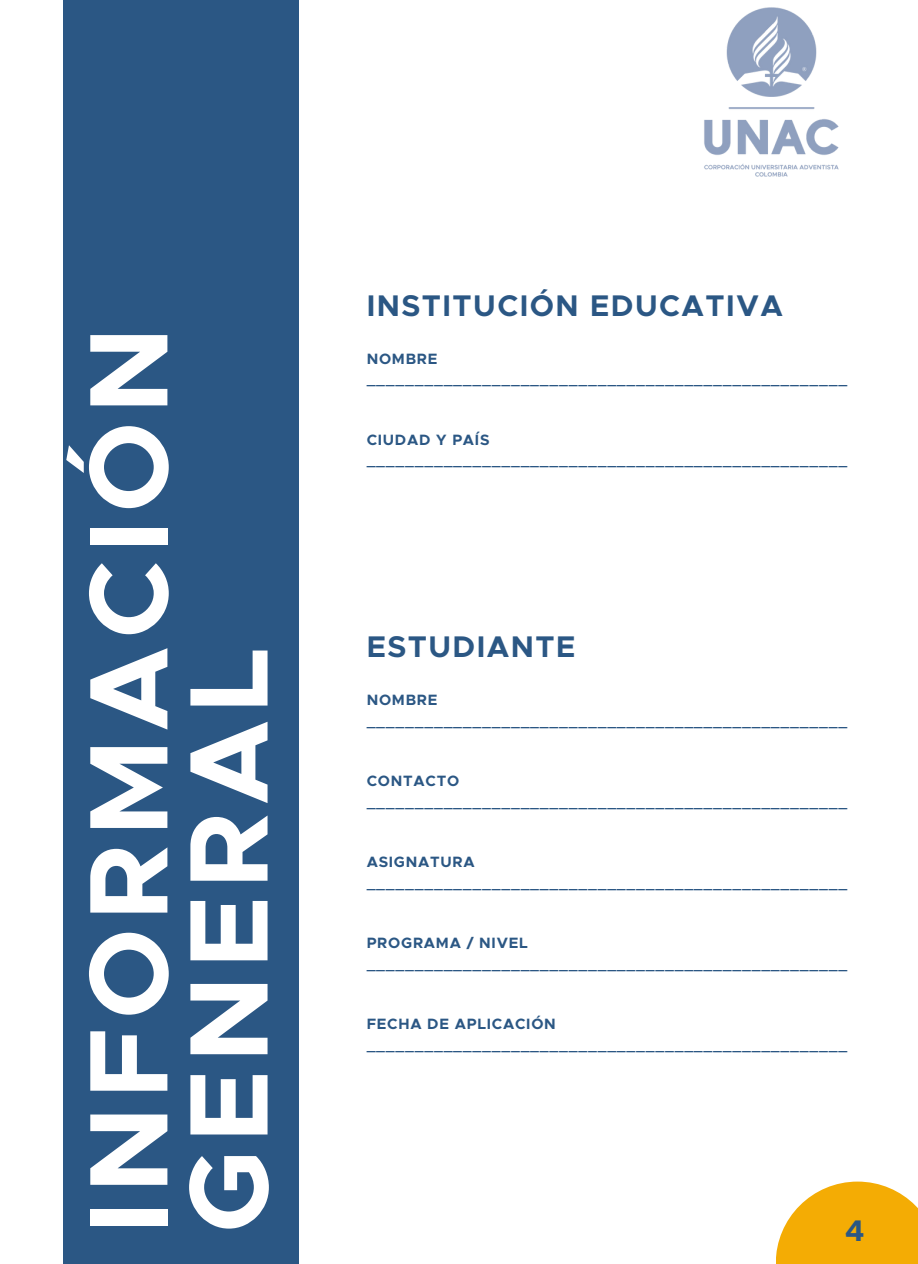
<style>
.page{position:relative;width:918px;height:1264px;background:#fff}
.page>*{position:absolute;margin:0;border:0;box-sizing:border-box;transform-origin:0 0}
.t1{font:700 112.2px/100.1px "Metropolis";letter-spacing:.07em;color:#fff}
.t2{font:700 30px "Metropolis";letter-spacing:.05em;color:#2b5784}
.t3{font:700 15px "Metropolis";letter-spacing:.05em;color:#2b5784}
</style>
<div class="page">
<div style="left:64px;top:0;width:235px;height:1263px;background:#2b5784"></div>
<img style="left:704px;top:7px;width:135px;height:170px">
<svg style="left:776px;top:1181px;width:142px;height:82px;fill:#f4ac04"></svg>
<p class="t1" style="left:84px;top:1233px;width:907px;rotate:-90deg">INFORMACIÓN<br>GENERAL</p>
<h2 class="t2" style="left:367px;top:292px;width:418px">INSTITUCIÓN EDUCATIVA</h2>
<p class="t3" style="left:367px;top:352px;width:72px">NOMBRE</p>
<p class="t3" style="left:367px;top:372px;width:482px">__________________________________________________</p>
<p class="t3" style="left:367px;top:433px;width:124px">CIUDAD Y PAÍS</p>
<p class="t3" style="left:367px;top:453px;width:482px">__________________________________________________</p>
<p class="t2" style="left:367px;top:633px;width:210px">ESTUDIANTE</p>
<p class="t3" style="left:367px;top:693px;width:72px">NOMBRE</p>
<p class="t3" style="left:367px;top:713px;width:482px">__________________________________________________</p>
<p class="t3" style="left:367px;top:774px;width:94px">CONTACTO</p>
<p class="t3" style="left:367px;top:794px;width:482px">__________________________________________________</p>
<p class="t3" style="left:367px;top:855px;width:110px">ASIGNATURA</p>
<p class="t3" style="left:367px;top:875px;width:482px">__________________________________________________</p>
<p class="t3" style="left:367px;top:936px;width:163px">PROGRAMA / NIVEL</p>
<p class="t3" style="left:367px;top:956px;width:482px">__________________________________________________</p>
<p class="t3" style="left:367px;top:1017px;width:191px">FECHA DE APLICACIÓN</p>
<p class="t3" style="left:367px;top:1037px;width:482px">__________________________________________________</p>
<h2 class="t2" style="left:845px;top:1216px;width:21px">4</h2>
</div>
